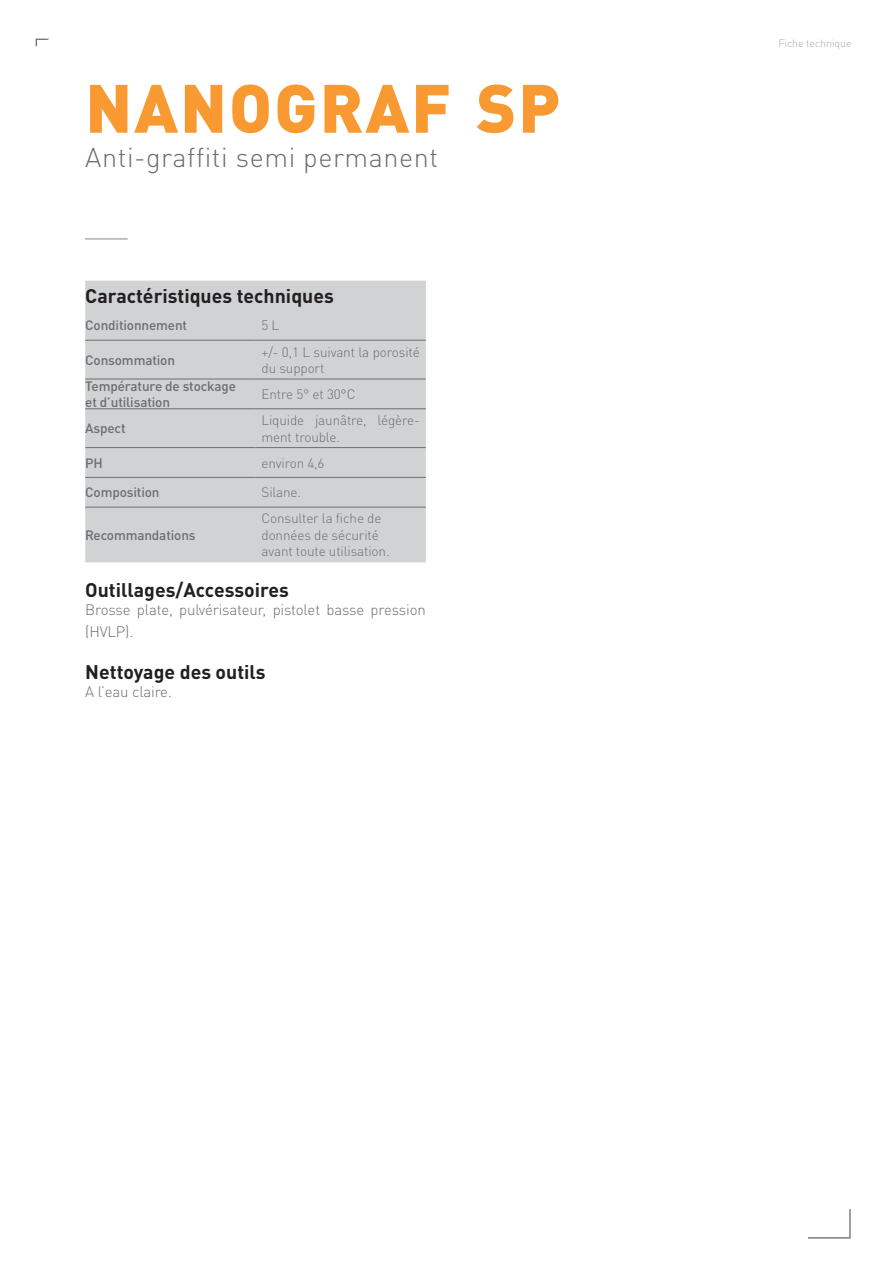
<style>
.page{position:relative;width:893px;height:1263px;background:#fff}
.page>*{position:absolute;margin:0;border:0;box-sizing:border-box;transform-origin:0 0}
.t1{font:900 67.2px "DINOT";letter-spacing:.03em;color:#f89931}
.t2{font:300 27px "DINOT";letter-spacing:.02em;color:#6c6d70}
.t3{font:700 19.5px "DINOT";color:#231f20}
.t4{font:300 15px/21px "DINOT";letter-spacing:-.01em;color:#6c6d70}
.t5{font:300 13.5px/16.5px "DINOT";letter-spacing:-.01em;color:#6c6d70}
.t6{font:500 13.5px "DINOT";letter-spacing:-.01em;color:#6c6d70}
.t7{font:300 10.5px "DINOT";color:#a8a9ad}
</style>
<div class="page">
<svg style="left:85px;top:238px;width:43px;height:2px"></svg>
<svg style="left:36px;top:39px;width:13px;height:8px"></svg>
<svg style="left:808px;top:1209px;width:43px;height:29px"></svg>
<div style="left:85px;top:281px;width:341px;height:281px;background:#d1d2d4"></div>
<hr style="left:85px;top:340px;width:171px;height:1px;background:#6c6d70">
<hr style="left:256px;top:340px;width:170px;height:1px;background:#6c6d70">
<hr style="left:85px;top:379px;width:171px;height:1px;background:#6c6d70">
<hr style="left:256px;top:379px;width:170px;height:1px;background:#6c6d70">
<hr style="left:85px;top:408px;width:171px;height:1px;background:#6c6d70">
<hr style="left:256px;top:408px;width:170px;height:1px;background:#6c6d70">
<hr style="left:85px;top:447px;width:171px;height:1px;background:#6c6d70">
<hr style="left:256px;top:447px;width:170px;height:1px;background:#6c6d70">
<hr style="left:85px;top:477px;width:171px;height:1px;background:#6c6d70">
<hr style="left:256px;top:477px;width:170px;height:1px;background:#6c6d70">
<hr style="left:85px;top:507px;width:171px;height:1px;background:#6c6d70">
<hr style="left:256px;top:507px;width:170px;height:1px;background:#6c6d70">
<p class="t1" style="left:85px;top:63px;width:477px">NANOGRAF SP</p>
<p class="t2" style="left:85px;top:141px;width:354px">Anti-graffiti semi permanent</p>
<p class="t3" style="left:85px;top:283px;width:250px">Caractéristiques techniques</p>
<p class="t6" style="left:85px;top:317px;width:103px">Conditionnement</p>
<p class="t5" style="left:262px;top:317px;width:19px">5 L</p>
<p class="t6" style="left:85px;top:351px;width:91px">Consommation</p>
<p class="t5" style="left:262px;top:343px;width:160px">+/- 0,1 L suivant la porosité du support</p>
<p class="t6" style="left:85px;top:377px;width:152px">Température de stockage</p>
<p class="t6" style="left:85px;top:394px;width:86px">et d’utilisation</p>
<p class="t5" style="left:262px;top:386px;width:95px">Entre 5° et 30°C</p>
<p class="t6" style="left:85px;top:420px;width:42px">Aspect</p>
<p class="t5" style="left:262px;top:412px;width:160px">Liquide jaunâtre, légère&shy;ment trouble.</p>
<p class="t6" style="left:85px;top:454px;width:19px">PH</p>
<p class="t5" style="left:262px;top:454px;width:64px">environ 4,6</p>
<p class="t6" style="left:85px;top:484px;width:76px">Composition</p>
<p class="t5" style="left:262px;top:484px;width:41px">Silane.</p>
<p class="t6" style="left:85px;top:526px;width:112px">Recommandations</p>
<p class="t5" style="left:262px;top:510px;width:121px">Consulter la fiche de</p>
<p class="t5" style="left:262px;top:527px;width:119px">données de sécurité</p>
<p class="t5" style="left:262px;top:543px;width:130px">avant toute utilisation.</p>
<p class="t3" style="left:85px;top:578px;width:205px">Outillages/Accessoires</p>
<p class="t4" style="left:85px;top:599px;width:342px">Brosse plate, pulvérisateur, pistolet basse pression (HVLP).</p>
<p class="t3" style="left:85px;top:659px;width:182px">Nettoyage des outils</p>
<p class="t4" style="left:85px;top:680px;width:88px">A l’eau claire.</p>
<p class="t7" style="left:778px;top:36px;width:75px">Fiche technique</p>
</div>
